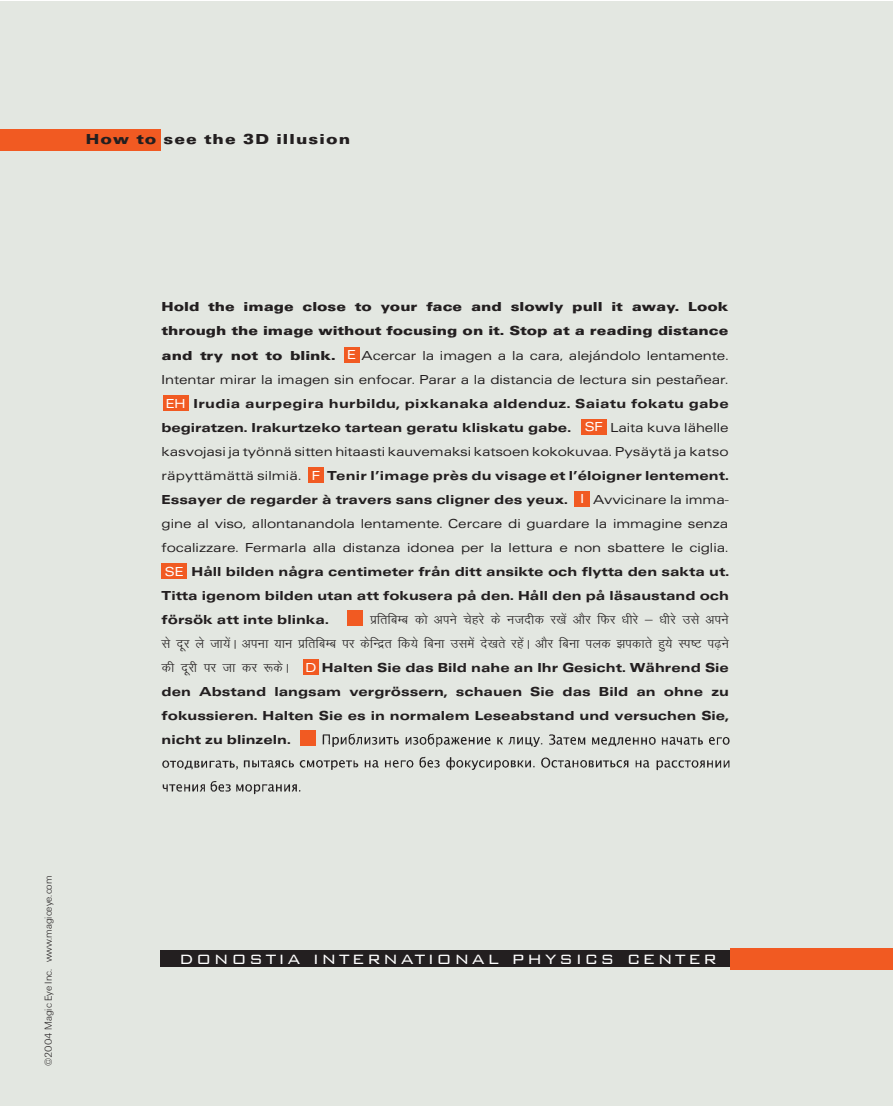
<style>
.page{position:relative;width:893px;height:1106px;background:#fff}
.page>*{position:absolute;margin:0;border:0;box-sizing:border-box;transform-origin:0 0}
.t1{font:300 18px "Bank Gothic BT";letter-spacing:.135em;color:#fff}
.t2{font:15px/24px "Kruti Dev 010";color:#231f20;text-align:justify}
.t3{font:15px "U83";letter-spacing:.075em;color:#231f20}
.t4{font:13.5px/24px "U73";color:#231f20;text-align:justify}
.t5{font:13.5px/24px "U53";color:#231f20;text-align:justify}
.t6{font:13.5px/24px "U83";color:#231f20;text-align:justify}
.t7{font:13.5px/24px "U73";letter-spacing:.025em;color:#231f20}
.t8{font:13.5px "U53";color:#fff}
.t9{font:10.5px "U45";color:#231f20}
.s1{color:#fff}
.s2{font-family:"U53";color:#fff}
</style>
<div class="page">
<div style="left:0;top:2px;width:892px;height:1104px;background:#e3e7e1"></div>
<div style="left:160px;top:950px;width:573px;height:16px;background:#231f20"></div>
<div style="left:730px;top:948px;width:162px;height:21px;background:#f15a22"></div>
<div style="left:0;top:129px;width:160px;height:21px;background:#f15a22"></div>
<div style="left:344px;top:347px;width:15px;height:16px;background:#f15a22"></div>
<div style="left:308px;top:467px;width:16px;height:16px;background:#f15a22"></div>
<div style="left:574px;top:491px;width:16px;height:16px;background:#f15a22"></div>
<div style="left:163px;top:395px;width:25px;height:16px;background:#f15a22"></div>
<div style="left:581px;top:419px;width:25px;height:16px;background:#f15a22"></div>
<div style="left:161px;top:563px;width:26px;height:16px;background:#f15a22"></div>
<div style="left:347px;top:610px;width:16px;height:16px;background:#f15a22"></div>
<div style="left:300px;top:730px;width:16px;height:16px;background:#f15a22"></div>
<div style="left:303px;top:659px;width:16px;height:16px;background:#f15a22"></div>
<img style="left:322px;top:733px;width:408px;height:14px">
<img style="left:162px;top:756px;width:568px;height:39px">
<p class="t3" style="left:86px;top:134px;width:266px">How to see the 3D illusion</p>
<p class="t9" style="left:45px;top:1066px;width:192px;rotate:-90deg">©2004 Magic Eye Inc. www.magiceye.com</p>
<p class="t6" style="left:161px;top:296px;width:568px">Hold the image close to your face and slowly pull it away. Look through the image without focusing on it. Stop at a reading distance and try not to blink.</p>
<p class="t5" style="left:161px;top:344px;width:568px;text-align:right"><span class="s1">E</span> Acercar la imagen a la cara, alejándolo lentamente.<br>Intentar mirar la imagen sin enfocar. Parar a la distancia de lectura sin pestañear.</p>
<p class="t7" style="left:161px;top:392px;width:568px;text-indent:32px">Irudia aurpegira hurbildu, pixkanaka aldenduz. Saiatu fokatu gabe begiratzen. Irakurtzeko tartean geratu kliskatu gabe. <span class="s2">S</span></p>
<p class="t8" style="left:166px;top:399px;width:21px">EH</p>
<p class="t8" style="left:584px;top:422px;width:20px">SF</p>
<p class="t5" style="left:161px;top:416px;width:568px;text-indent:449px">Laita kuva lähelle kasvojasi ja työnnä sitten hitaasti kauvemaksi katsoen kokokuvaa. Pysäytä ja katso räpyttämättä silmiä.</p>
<p class="t4" style="left:161px;top:464px;width:568px;text-indent:165px">Tenir l’image près du visage et l’éloigner lentement.<br>Essayer de regarder à travers sans cligner des yeux.</p>
<p class="t8" style="left:312px;top:470px;width:10px">F</p>
<p class="t8" style="left:580px;top:494px;width:5px">I</p>
<p class="t5" style="left:161px;top:488px;width:568px;text-indent:431px">Avvicinare la imma&shy;gine al viso, allontanandola lentamente. Cercare di guardare la immagine senza focalizzare. Fermarla alla distanza idonea per la lettura e non sbattere le ciglia.</p>
<p class="t4" style="left:161px;top:560px;width:569px;text-indent:30px">Håll bilden några centimeter från ditt ansikte och flytta den sakta ut.<br>Titta igenom bilden utan att fokusera på den. Håll den på läsaustand och försök att inte blinka.</p>
<p class="t8" style="left:165px;top:567px;width:20px">SE</p>
<p class="t2" style="left:161px;top:606px;width:568px;text-indent:208px">izfrfcEc dks vius psgjs ds utnhd j[ksa vkSj fQj /khjs &amp; /khjs mls vius ls nwj ys tk;saA viuk ;ku izfrfCkEc ij dsfUnzr fd;s fcuk mlesa ns[krs jgsaA vkSj fcuk iyd &gt;idkrs gq;s Li"V i&lt;+us dh nwjh ij tk dj :dsA</p>
<p class="t4" style="left:161px;top:656px;width:569px;text-indent:144px"><span class="s2">D</span> Halten Sie das Bild nahe an Ihr Gesicht. Während Sie den Abstand langsam vergrössern, schauen Sie das Bild an ohne zu fokussieren. Halten Sie es in normalem Leseabstand und versuchen Sie, nicht zu blinzeln.</p>
<h1 class="t1" style="left:179px;top:946px;width:539px">DONOSTIA INTERNATIONAL PHYSICS CENTER</h1>
</div>
